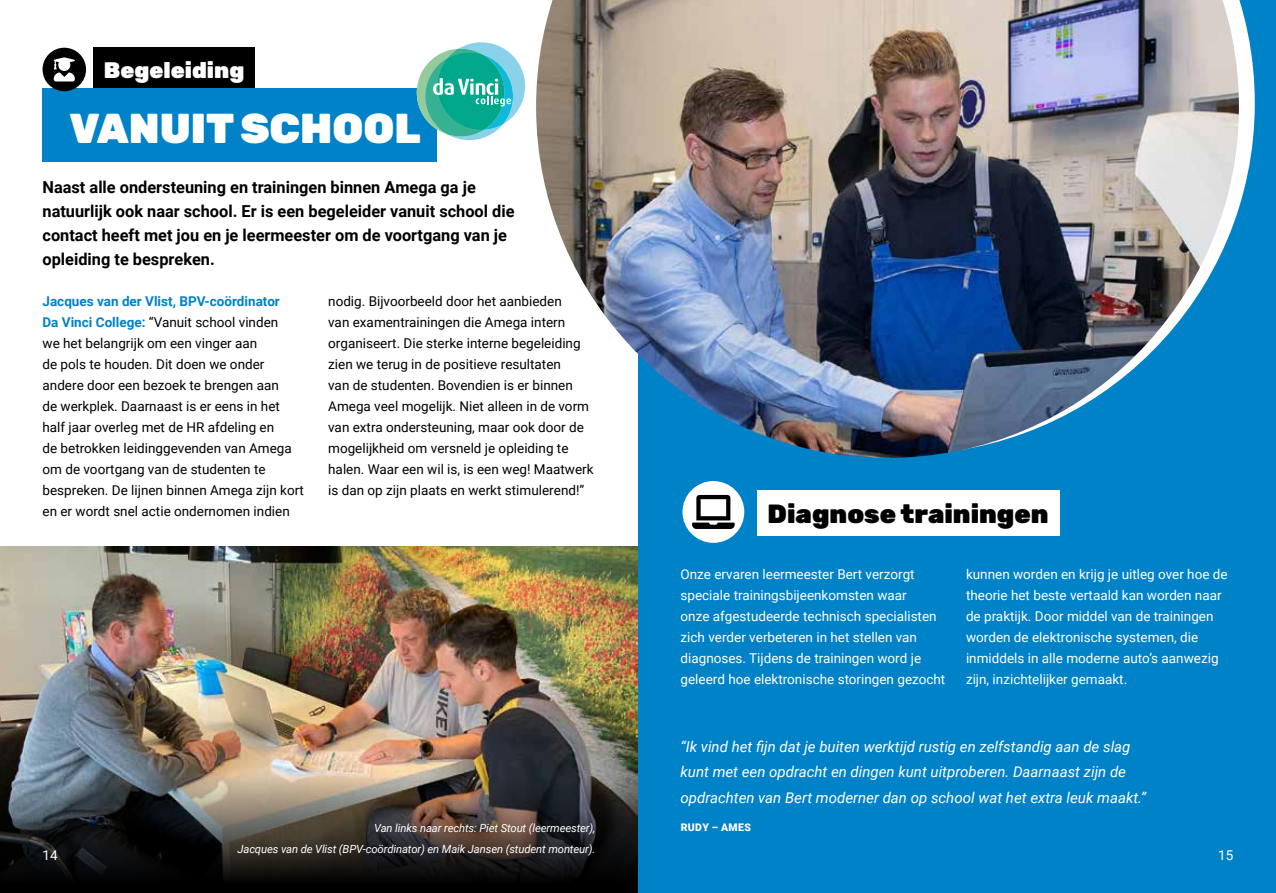
<style>
.page{position:relative;width:1276px;height:893px;background:#fff}
.page>*{position:absolute;margin:0;border:0;box-sizing:border-box;transform-origin:0 0}
.t1{font:900 41.85px "Rubik";color:#fff}
.t2{font:900 26.4px "Rubik";color:#000}
.t3{font:900 22.5px "Rubik";color:#fff}
.t4{font:700 16.5px/24px "Roboto";color:#000}
.t5{font:italic 15px/25.5px "Roboto";color:#fff}
.t6{font:13.5px/21px "Roboto";color:#000}
.t7{font:13.5px/21px "Roboto";color:#fff}
.t8{font:italic 11.25px/21px "Roboto";letter-spacing:-.01em;color:#fff;text-align:right}
.t9{font:900 10.5px "Roboto";letter-spacing:.035em;color:#fff}
.s1{font-weight:700;color:#0082c8}
</style>
<div class="page">
<div style="left:638px;top:0;width:638px;height:893px;background:#0082c8"></div>
<img style="left:0;top:546px;width:638px;height:184px">
<img style="left:0;top:730px;width:638px;height:163px">
<div style="left:93px;top:48px;width:162px;height:42px;background:#000"></div>
<div style="left:43px;top:89px;width:394px;height:73px;background:#0082c8"></div>
<div style="left:43px;top:48px;width:43px;height:43px;background:#000;border-radius:50%"></div>
<svg style="left:54px;top:57px;width:21px;height:24px"></svg>
<svg style="left:1239px;top:0;width:15px;height:207px;fill:#fff"></svg>
<img style="left:536px;top:0;width:703px;height:458px">
<div style="left:682px;top:481px;width:62px;height:62px;background:#fff;border-radius:50%"></div>
<svg style="left:692px;top:495px;width:42px;height:34px"></svg>
<div style="left:757px;top:490px;width:302px;height:46px;background:#fff"></div>
<div style="left:417px;top:49px;width:87px;height:87px;background:#94ca9c;border-radius:50%"></div>
<svg style="left:425px;top:42px;width:100px;height:98px"></svg>
<h3 class="t3" style="left:104px;top:57px;width:142px">Begeleiding</h3>
<h1 class="t1" style="left:69px;top:103px;width:353px">VANUIT SCHOOL</h1>
<p class="t4" style="left:43px;top:175px;width:473px">Naast alle ondersteuning en trainingen binnen Amega ga je natuurlijk ook naar school. Er is een begeleider vanuit school die contact heeft met jou en je leermeester om de voortgang van je opleiding te bespreken.</p>
<p class="t6" style="left:43px;top:290px;width:263px"><span class="s1">Jacques van der Vlist, BPV-coördinator<br>Da Vinci College:</span> “Vanuit school vinden<br>we het belangrijk om een vinger aan<br>de pols te houden. Dit doen we onder andere door een bezoek te brengen aan<br>de werkplek. Daarnaast is er eens in het half jaar overleg met de HR afdeling en<br>de betrokken leidinggevenden van Amega om de voortgang van de studenten te bespreken. De lijnen binnen Amega zijn kort en er wordt snel actie ondernomen indien</p>
<p class="t6" style="left:328px;top:290px;width:267px">nodig. Bijvoorbeeld door het aanbieden<br>van examentrainingen die Amega intern organiseert. Die sterke interne begeleiding zien we terug in de positieve resultaten<br>van de studenten. Bovendien is er binnen Amega veel mogelijk. Niet alleen in de vorm van extra ondersteuning, maar ook door de mogelijkheid om versneld je opleiding te halen. Waar een wil is, is een weg! Maatwerk is dan op zijn plaats en werkt stimulerend!”</p>
<h2 class="t2" style="left:767px;top:498px;width:282px">Diagnose trainingen</h2>
<p class="t7" style="left:680px;top:563px;width:266px">Onze ervaren leermeester Bert verzorgt speciale trainingsbijeenkomsten waar<br>onze afgestudeerde technisch specialisten zich verder verbeteren in het stellen van diagnoses. Tijdens de trainingen word je geleerd hoe elektronische storingen gezocht</p>
<p class="t7" style="left:966px;top:563px;width:263px">kunnen worden en krijg je uitleg over hoe de theorie het beste vertaald kan worden naar de praktijk. Door middel van de trainingen worden de elektronische systemen, die inmiddels in alle moderne auto’s aanwezig zijn, inzichtelijker gemaakt.</p>
<p class="t5" style="left:680px;top:733px;width:467px">“Ik vind het fijn dat je buiten werktijd rustig en zelfstandig aan de slag kunt met een opdracht en dingen kunt uitproberen. Daarnaast zijn de opdrachten van Bert moderner dan op school wat het extra leuk maakt.”</p>
<p class="t9" style="left:680px;top:820px;width:72px">RUDY – AMES</p>
<p class="t8" style="left:237px;top:817px;width:359px">Van links naar rechts: Piet Stout (leermeester),<br>Jacques van de Vlist (BPV-coördinator) en Maik Jansen (student monteur).</p>
<p class="t7" style="left:43px;top:844px;width:17px">14</p>
<p class="t7" style="left:1218px;top:844px;width:17px">15</p>
</div>
